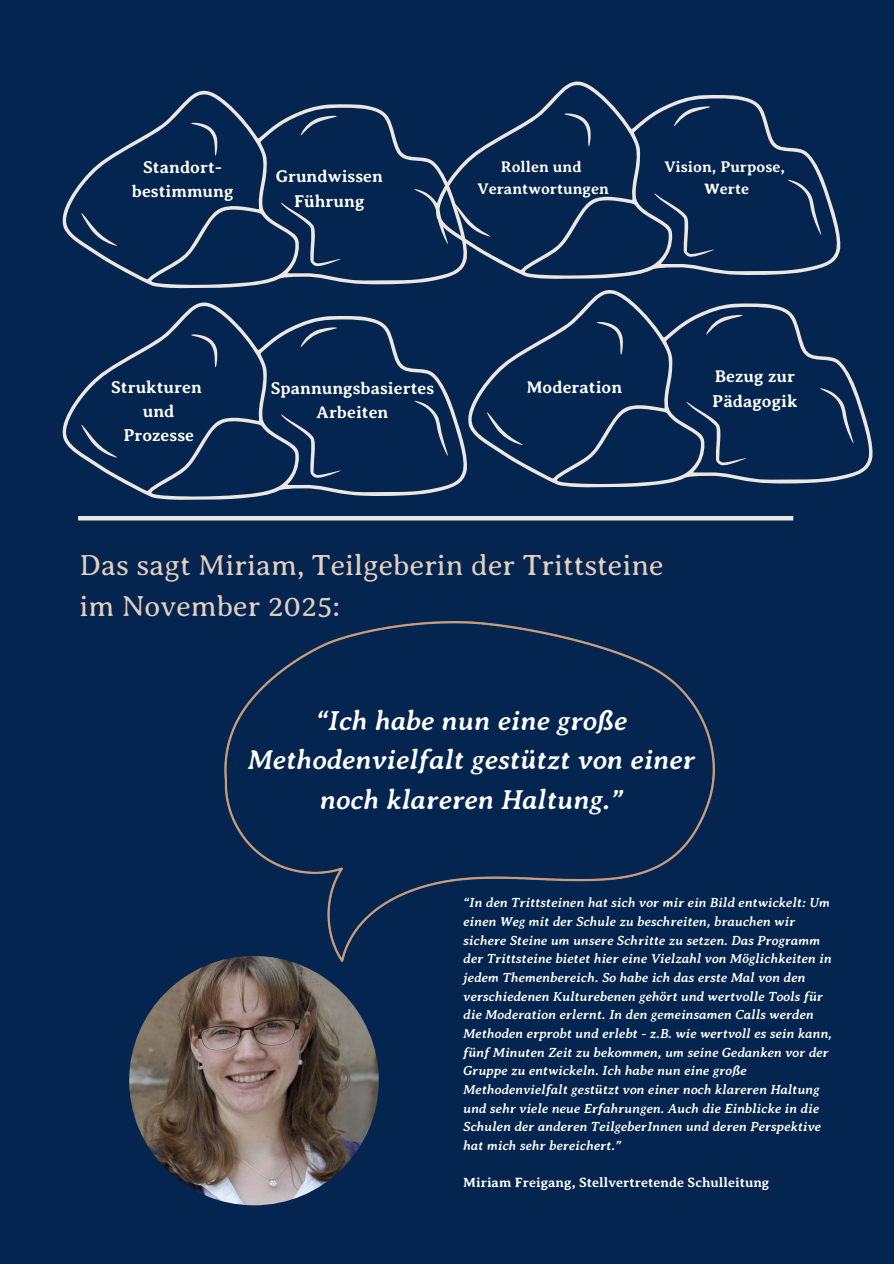
<style>
.page{position:relative;width:894px;height:1264px;background:#fff}
.page>*{position:absolute;margin:0;border:0;box-sizing:border-box;transform-origin:0 0}
.t1{font:300 29.4px/41px "Averia Serif Libre";color:#e1cfbf}
.t2{font:italic 700 28.35px/39.6px "Averia Serif Libre";color:#fff;text-align:center}
.t3{font:700 17.25px/24.2px "Averia Serif Libre";color:#fff;text-align:center}
.t4{font:700 15.6px/21.9px "Averia Serif Libre";color:#fff;text-align:center}
.t5{font:italic 700 13.65px/18.6px "Averia Serif Libre";color:#fff}
.t6{font:700 13.65px "Averia Serif Libre";color:#fff}
</style>
<div class="page">
<div style="left:0;top:0;width:893px;height:1263px;background:#04254f"></div>
<svg style="left:63px;top:90px;width:378px;height:198px"></svg>
<svg style="left:436px;top:81px;width:404px;height:198px"></svg>
<svg style="left:63px;top:302px;width:404px;height:198px"></svg>
<svg style="left:468px;top:290px;width:405px;height:197px"></svg>
<img style="left:129px;top:955px;width:249px;height:250px;border-radius:50%">
<img style="left:225px;top:621px;width:489px;height:340px">
<hr style="left:78px;top:516px;width:715px;height:4px;background:#ede7e1">
<p class="t3" style="left:132px;top:155px;width:103px">Standort&shy;bestimmung</p>
<p class="t3" style="left:275px;top:165px;width:109px">Grundwissen<br>Führung</p>
<p class="t4" style="left:477px;top:155px;width:133px">Rollen und<br>Verantwortungen</p>
<p class="t4" style="left:664px;top:155px;width:122px">Vision, Purpose,<br>Werte</p>
<p class="t3" style="left:111px;top:375px;width:92px">Strukturen und<br>Prozesse</p>
<p class="t3" style="left:271px;top:376px;width:165px">Spannungsbasiertes<br>Arbeiten</p>
<p class="t3" style="left:526px;top:375px;width:97px">Moderation</p>
<p class="t3" style="left:712px;top:364px;width:87px;text-align:left">Bezug zur<br>Pädagogik</p>
<h1 class="t1" style="left:79px;top:544px;width:585px">Das sagt Miriam, Teilgeberin der Trittsteine im November 2025:</h1>
<h2 class="t2" style="left:247px;top:700px;width:449px">“Ich habe nun eine große<br>Methodenvielfalt gestützt von einer noch klareren Haltung.”</h2>
<p class="t5" style="left:463px;top:893px;width:370px">“In den Trittsteinen hat sich vor mir ein Bild entwickelt: Um einen Weg mit der Schule zu beschreiten, brauchen wir sichere Steine um unsere Schritte zu setzen. Das Programm der Trittsteine bietet hier eine Vielzahl von Möglichkeiten in jedem Themenbereich. So habe ich das erste Mal von den verschiedenen Kulturebenen gehört und wertvolle Tools für die Moderation erlernt. In den gemeinsamen Calls werden Methoden erprobt und erlebt - z.B. wie wertvoll es sein kann, fünf Minuten Zeit zu bekommen, um seine Gedanken vor der Gruppe zu entwickeln. Ich habe nun eine große Methodenvielfalt gestützt von einer noch klareren Haltung und sehr viele neue Erfahrungen. Auch die Einblicke in die Schulen der anderen TeilgeberInnen und deren Perspektive hat mich sehr bereichert.”</p>
<p class="t6" style="left:463px;top:1175px;width:307px">Miriam Freigang, Stellvertretende Schulleitung</p>
</div>
